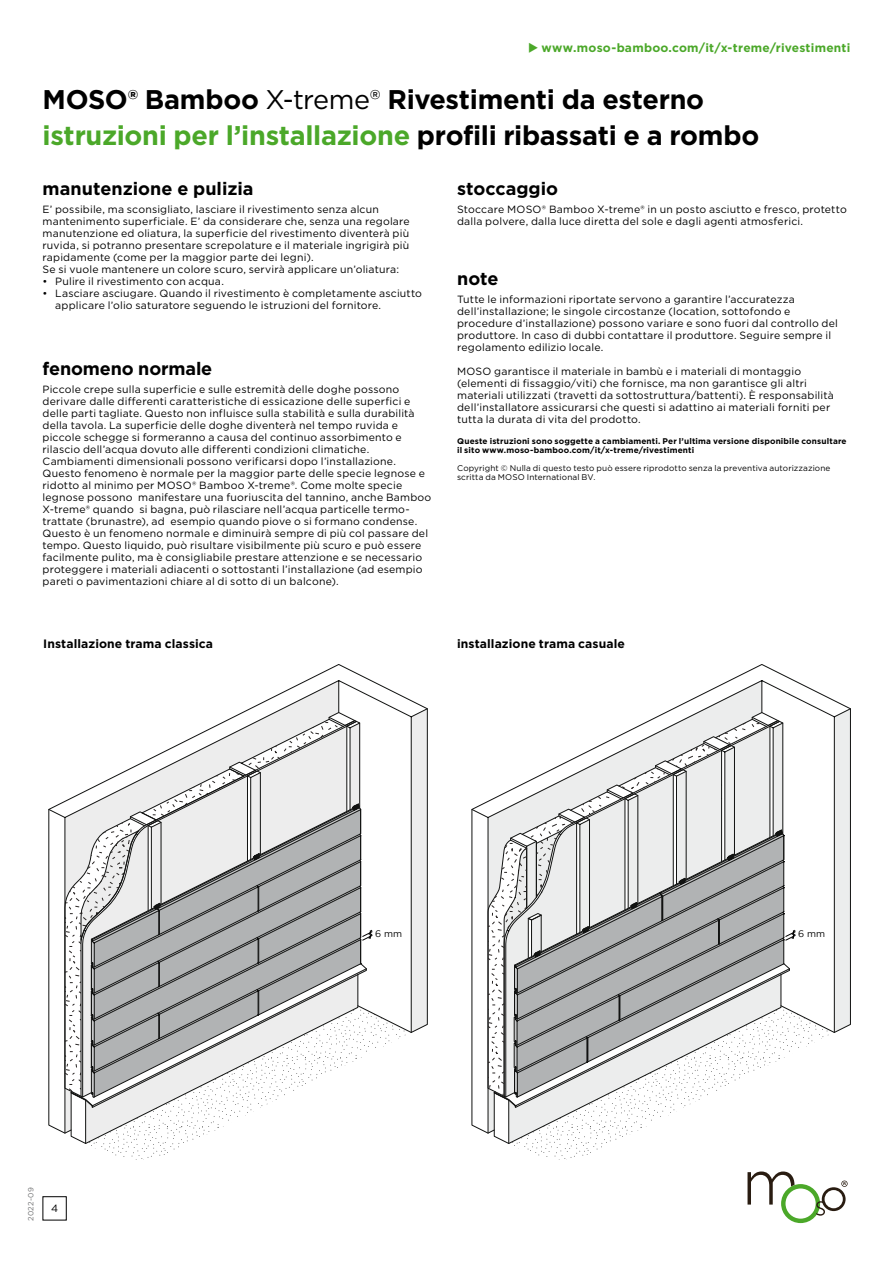
<style>
.page{position:relative;width:893px;height:1263px;background:#fff}
.page>*{position:absolute;margin:0;border:0;box-sizing:border-box;transform-origin:0 0}
.t1{font:700 27px/36px "Gotham";letter-spacing:-.01em;color:#000}
.t2{font:700 18px "Gotham";letter-spacing:-.005em;color:#000}
.t3{font:700 12.15px "Gotham";letter-spacing:.01em;color:#000}
.t4{font:700 12px "Gotham";letter-spacing:.02em;color:#4ba829}
.t5{font:10.5px/12px "Gotham";letter-spacing:.02em;color:#000}
.t6{font:9.45px "Gotham";color:#000}
.t7{font:700 8.25px/9px "Gotham";letter-spacing:.015em;color:#000}
.t8{font:8.25px/9px "Gotham";letter-spacing:.01em;color:#000}
.t9{font:7.5px "Gotham";letter-spacing:.03em;color:#707172}
.s1{font-weight:400}
.s2{color:#4ba829}
</style>
<div class="page">
<svg style="left:471px;top:664px;width:380px;height:469px"></svg>
<svg style="left:514px;top:1006px;width:320px;height:154px"></svg>
<svg style="left:487px;top:712px;width:309px;height:432px"></svg>
<svg style="left:48px;top:664px;width:380px;height:470px"></svg>
<svg style="left:91px;top:1006px;width:320px;height:154px"></svg>
<svg style="left:64px;top:712px;width:309px;height:432px"></svg>
<div style="left:43px;top:1196px;width:24px;height:24px;border:1px solid #000"></div>
<svg style="left:747px;top:1171px;width:101px;height:52px"></svg>
<p class="t4" style="left:528px;top:40px;width:324px">◆ www.moso-bamboo.com/it/x-treme/rivestimenti</p>
<h1 class="t1" style="left:43px;top:81px;width:718px">MOSO® Bamboo <span class="s1">X-treme®</span> Rivestimenti da esterno <span class="s2">istruzioni per l’installazione</span> profili ribassati e a rombo</h1>
<h2 class="t2" style="left:43px;top:177px;width:213px">manutenzione e pulizia</h2>
<p class="t5" style="left:43px;top:203px;width:369px">E’ possibile, ma sconsigliato, lasciare il rivestimento senza alcun mantenimento superficiale. E’ da considerare che, senza una regolare manutenzione ed oliatura, la superficie del rivestimento diventerà più ruvida, si potranno presentare screpolature e il materiale ingrigirà più rapidamente (come per la maggior parte dei legni).<br>Se si vuole mantenere un colore scuro, servirà applicare un’oliatura:</p>
<p class="t5" style="left:43px;top:275px;width:183px">• Pulire il rivestimento con acqua.</p>
<p class="t5" style="left:55px;top:287px;width:368px;text-indent:-13px">• Lasciare asciugare. Quando il rivestimento è completamente asciutto applicare l’olio saturatore seguendo le istruzioni del fornitore.</p>
<h2 class="t2" style="left:43px;top:357px;width:171px">fenomeno normale</h2>
<p class="t5" style="left:43px;top:383px;width:390px">Piccole crepe sulla superficie e sulle estremità delle doghe possono derivare dalle differenti caratteristiche di essicazione delle superfici e delle parti tagliate. Questo non influisce sulla stabilità e sulla durabilità della tavola. La superficie delle doghe diventerà nel tempo ruvida e piccole schegge si formeranno a causa del continuo assorbimento e rilascio dell’acqua dovuto alle differenti condizioni climatiche.<br>Cambiamenti dimensionali possono verificarsi dopo l’installazione.<br>Questo fenomeno è normale per la maggior parte delle specie legnose e ridotto al minimo per MOSO® Bamboo X-treme®. Come molte specie legnose possono manifestare una fuoriuscita del tannino, anche Bamboo X-treme® quando si bagna, può rilasciare nell’acqua particelle termo&shy;trattate (brunastre), ad esempio quando piove o si formano condense.<br>Questo è un fenomeno normale e diminuirà sempre di più col passare del tempo. Questo liquido, può risultare visibilmente più scuro e può essere facilmente pulito, ma è consigliabile prestare attenzione e se necessario proteggere i materiali adiacenti o sottostanti l’installazione (ad esempio pareti o pavimentazioni chiare al di sotto di un balcone).</p>
<h2 class="t2" style="left:457px;top:177px;width:102px">stoccaggio</h2>
<p class="t5" style="left:457px;top:203px;width:391px">Stoccare MOSO® Bamboo X-treme® in un posto asciutto e fresco, protetto dalla polvere, dalla luce diretta del sole e dagli agenti atmosferici.</p>
<h2 class="t2" style="left:457px;top:267px;width:43px">note</h2>
<p class="t5" style="left:457px;top:293px;width:382px">Tutte le informazioni riportate servono a garantire l’accuratezza dell’installazione; le singole circostanze (location, sottofondo e procedure d’installazione) possono variare e sono fuori dal controllo del produttore. In caso di dubbi contattare il produttore. Seguire sempre il regolamento edilizio locale.</p>
<p class="t5" style="left:457px;top:365px;width:378px">MOSO garantisce il materiale in bambù e i materiali di montaggio (elementi di fissaggio/viti) che fornisce, ma non garantisce gli altri materiali utilizzati (travetti da sottostruttura/battenti). È responsabilità dell’installatore assicurarsi che questi si adattino ai materiali forniti per tutta la durata di vita del prodotto.</p>
<p class="t7" style="left:457px;top:437px;width:391px">Queste istruzioni sono soggette a cambiamenti. Per l’ultima versione disponibile consultare il sito www.moso-bamboo.com/it/x-treme/rivestimenti</p>
<p class="t8" style="left:457px;top:463px;width:375px">Copyright © Nulla di questo testo può essere riprodotto senza la preventiva autorizzazione scritta da MOSO International BV.</p>
<p class="t3" style="left:43px;top:635px;width:171px">Installazione trama classica</p>
<p class="t3" style="left:457px;top:635px;width:169px">installazione trama casuale</p>
<p class="t9" style="left:26px;top:1221px;width:35px;rotate:-90deg">2022-09</p>
<p class="t5" style="left:51px;top:1202px;width:9px">4</p>
<p class="t6" style="left:375px;top:929px;width:28px">6 mm</p>
<p class="t6" style="left:798px;top:929px;width:28px">6 mm</p>
</div>
